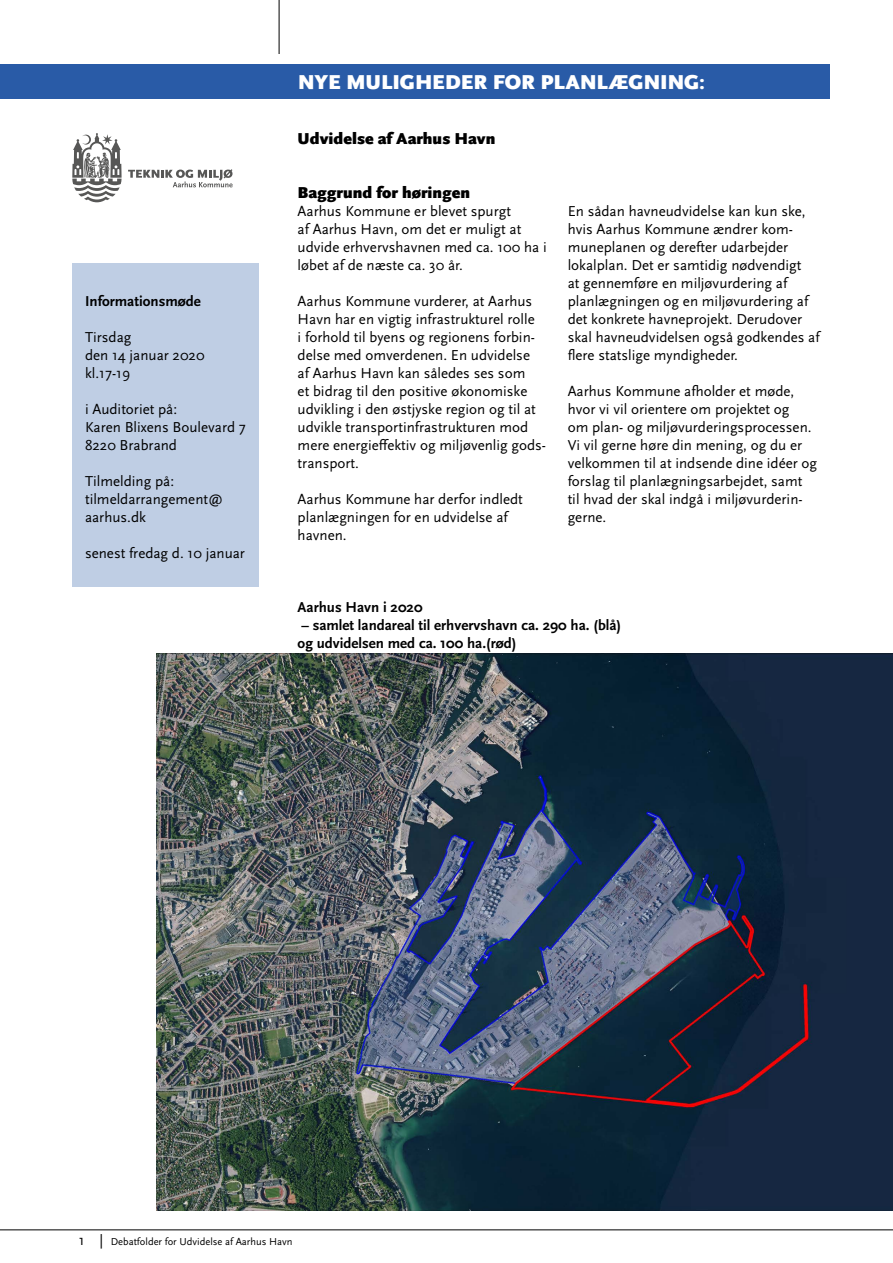
<style>
.page{position:relative;width:893px;height:1263px;background:#fff}
.page>*{position:absolute;margin:0;border:0;box-sizing:border-box;transform-origin:0 0}
.t1{font:900 21px "Scala Sans OT";color:#fff}
.t2{font:900 16.5px "Scala Sans OT";color:#000}
.t3{font:15px/18px "Scala Sans OT";color:#000}
.t4{font:700 15px/18px "Scala Sans OT";color:#000}
.t5{font:10.5px "Scala Sans OT";color:#000}
.s1{font-size:15px}
</style>
<div class="page">
<div style="left:72px;top:264px;width:186px;height:323px;background:#bfcee4"></div>
<img style="left:156px;top:653px;width:737px;height:557px">
<hr style="left:0;top:1229px;width:893px;height:1px;background:#000">
<hr style="left:279px;top:0;width:1px;height:54px;background:#000">
<div style="left:0;top:64px;width:829px;height:34px;background:#295ba7"></div>
<svg style="left:72px;top:133px;width:50px;height:69px"></svg>
<svg style="left:128px;top:169px;width:105px;height:18px"></svg>
<h1 class="t1" style="left:298px;top:69px;width:409px">NYE MULIGHEDER FOR PLANLÆGNING:</h1>
<p class="t4" style="left:85px;top:292px;width:117px">Informationsmøde</p>
<p class="t3" style="left:85px;top:328px;width:121px">Tirsdag<br>den 14 januar 2020 kl.17-19</p>
<p class="t3" style="left:85px;top:400px;width:162px">i Auditoriet på:<br>Karen Blixens Boulevard 7<br>8220 Brabrand</p>
<p class="t3" style="left:85px;top:472px;width:140px">Tilmelding på: tilmeldarrangement@ aarhus.dk</p>
<p class="t3" style="left:85px;top:544px;width:161px">senest fredag d. 10 januar</p>
<p class="t2" style="left:298px;top:129px;width:199px">Udvidelse af Aarhus Havn</p>
<p class="t2" style="left:298px;top:183px;width:174px">Baggrund for høringen</p>
<p class="t3" style="left:298px;top:202px;width:251px">Aarhus Kommune er blevet spurgt<br>af Aarhus Havn, om det er muligt at udvide erhvervshavnen med ca. 100 ha i løbet af de næste ca. 30 år.</p>
<p class="t3" style="left:298px;top:292px;width:250px">Aarhus Kommune vurderer, at Aarhus Havn har en vigtig infrastrukturel rolle<br>i forhold til byens og regionens forbin&shy;delse med omverdenen. En udvidelse<br>af Aarhus Havn kan således ses som<br>et bidrag til den positive økonomiske udvikling i den østjyske region og til at udvikle transportinfrastrukturen mod mere energieffektiv og miljøvenlig gods&shy;transport.</p>
<p class="t3" style="left:298px;top:490px;width:227px">Aarhus Kommune har derfor indledt planlægningen for en udvidelse af havnen.</p>
<p class="t3" style="left:568px;top:202px;width:253px">En sådan havneudvidelse kan kun ske, hvis Aarhus Kommune ændrer kom&shy;muneplanen og derefter udarbejder lokalplan. Det er samtidig nødvendigt<br>at gennemføre en miljøvurdering af planlægningen og en miljøvurdering af det konkrete havneprojekt. Derudover skal havneudvidelsen også godkendes af flere statslige myndigheder.</p>
<p class="t3" style="left:568px;top:382px;width:251px">Aarhus Kommune afholder et møde, hvor vi vil orientere om projektet og<br>om plan- og miljøvurderingsprocessen.<br>Vi vil gerne høre din mening, og du er velkommen til at indsende dine idéer og forslag til planlægningsarbejdet, samt til hvad der skal indgå i miljøvurderin&shy;gerne.</p>
<p class="t4" style="left:298px;top:598px;width:126px">Aarhus Havn i 2020</p>
<p class="t4" style="left:298px;top:616px;width:325px">– samlet landareal til erhvervshavn ca. 290 ha. (blå) og udvidelsen med ca. 100 ha.(rød)</p>
<p class="t5" style="left:79px;top:1235px;width:215px"><span class="s1">1 |</span> Debatfolder for Udvidelse af Aarhus Havn</p>
</div>
